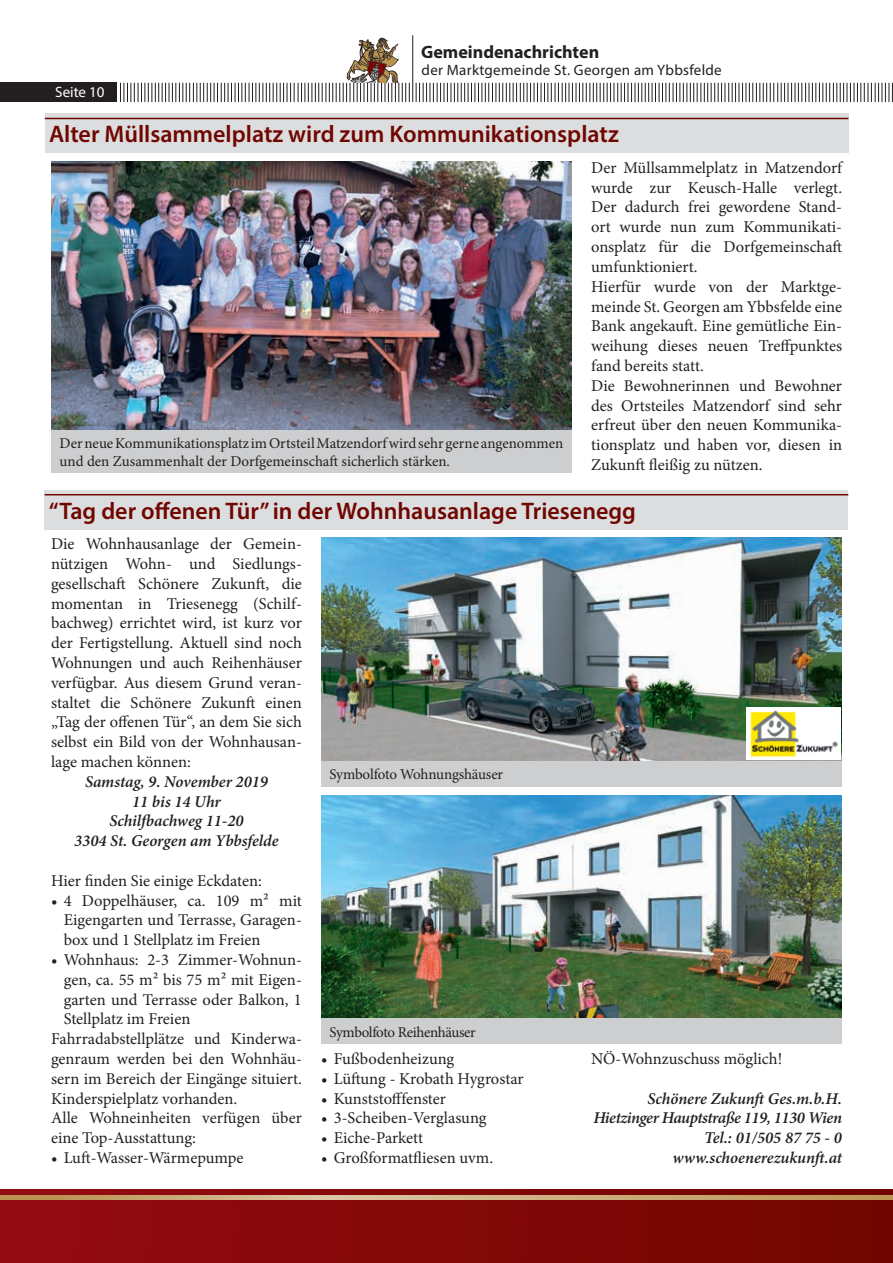
<style>
.page{position:relative;width:893px;height:1263px;background:#fff}
.page>*{position:absolute;margin:0;border:0;box-sizing:border-box;transform-origin:0 0}
.t1{font:600 24px "Myriad Pro";color:#700600}
.t2{font:700 18px "Myriad Pro";color:#231f20}
.t3{font:16.5px/19.8px "Minion Pro";color:#231f20;text-align:justify}
.t4{font:italic 600 16.5px/19.8px "Minion Pro";letter-spacing:-.005em;color:#231f20;text-align:center}
.t5{font:15px/18px "Minion Pro";letter-spacing:-.005em;color:#231f20}
.t6{font:15px "Myriad Pro";letter-spacing:.02em;color:#231f20}
.t7{font:15px "Minion Pro";letter-spacing:-.025em;color:#231f20}
.t8{font:15px "Myriad Pro";color:#fff}
</style>
<div class="page">
<hr style="left:412px;top:35px;width:1px;height:67px;background:#231f20">
<svg style="left:416px;top:83px;width:477px;height:19px"></svg>
<div style="left:0;top:83px;width:117px;height:19px;background:#231f20"></div>
<svg style="left:120px;top:37px;width:290px;height:65px"></svg>
<div style="left:0;top:1189px;width:893px;height:74px;background:linear-gradient(to right,#961015,#730a02)"></div>
<svg style="left:0;top:1195px;width:893px;height:4px;background:#c9aa79"></svg>
<div style="left:45px;top:113px;width:803px;height:40px;background:#dcdddf"></div>
<hr style="left:45px;top:118px;width:803px;height:1px;background:#700600">
<img style="left:51px;top:161px;width:521px;height:269px">
<div style="left:51px;top:430px;width:521px;height:43px;background:#cdced0"></div>
<div style="left:45px;top:490px;width:803px;height:39px;background:#dcdddf"></div>
<hr style="left:45px;top:494px;width:803px;height:1px;background:#700600">
<img style="left:321px;top:538px;width:521px;height:223px">
<div style="left:321px;top:761px;width:521px;height:26px;background:#cdced0"></div>
<img style="left:321px;top:795px;width:521px;height:224px">
<div style="left:321px;top:1019px;width:521px;height:25px;background:#cdced0"></div>
<img style="left:747px;top:707px;width:93px;height:52px">
<p class="t2" style="left:421px;top:40px;width:180px">Gemeindenachrichten</p>
<p class="t8" style="left:55px;top:83px;width:51px">Seite 10</p>
<p class="t6" style="left:422px;top:61px;width:302px">der Marktgemeinde St. Georgen am Ybbsfelde</p>
<h1 class="t1" style="left:49px;top:119px;width:571px">Alter Müllsammelplatz wird zum Kommunikationsplatz</h1>
<p class="t3" style="left:591px;top:158px;width:252px;text-align:left">Der Müllsammelplatz in Matzendorf wurde zur Keusch-Halle verlegt.<br>Der dadurch frei gewordene Stand&shy;ort wurde nun zum Kommunikati&shy;onsplatz für die Dorfgemeinschaft umfunktioniert.<br>Hierfür wurde von der Marktge&shy;meinde St. Georgen am Ybbsfelde eine<br>Bank angekauft. Eine gemütliche Ein&shy;weihung dieses neuen Treffpunktes fand bereits statt.<br>Die Bewohnerinnen und Bewohner des Ortsteiles Matzendorf sind sehr erfreut über den neuen Kommunika&shy;tionsplatz und haben vor, diesen in<br>Zukunft fleißig zu nützen.</p>
<p class="t5" style="left:60px;top:434px;width:505px">Der neue Kommunikationsplatz im Ortsteil Matzendorf wird sehr gerne angenommen und den Zusammenhalt der Dorfgemeinschaft sicherlich stärken.</p>
<h1 class="t1" style="left:49px;top:495px;width:589px">“Tag der offenen Tür” in der Wohnhausanlage Triesenegg</h1>
<p class="t3" style="left:51px;top:534px;width:252px">Die Wohnhausanlage der Gemein&shy;nützigen Wohn- und Siedlungs&shy;gesellschaft Schönere Zukunft, die momentan in Triesenegg (Schilf&shy;bachweg) errichtet wird, ist kurz vor der Fertigstellung. Aktuell sind noch Wohnungen und auch Reihenhäuser verfügbar. Aus diesem Grund veran&shy;staltet die Schönere Zukunft einen „Tag der offenen Tür“, an dem Sie sich selbst ein Bild von der Wohnhausan&shy;lage machen können:</p>
<p class="t4" style="left:74px;top:771px;width:206px">Samstag, 9. November 2019<br>11 bis 14 Uhr<br>Schilfbachweg 11-20<br>3304 St. Georgen am Ybbsfelde</p>
<p class="t3" style="left:51px;top:871px;width:212px">Hier finden Sie einige Eckdaten:</p>
<p class="t3" style="left:64px;top:890px;width:240px;text-indent:-13px">• 4 Doppelhäuser, ca. 109 m² mit Eigengarten und Terrasse, Garagen&shy;box und 1 Stellplatz im Freien</p>
<p class="t3" style="left:51px;top:950px;width:252px">• Wohnhaus: 2-3 Zimmer-Wohnun-</p>
<p class="t3" style="left:64px;top:970px;width:240px">gen, ca. 55 m² bis 75 m² mit Eigen-</p>
<p class="t3" style="left:64px;top:989px;width:240px">garten und Terrasse oder Balkon, 1</p>
<p class="t3" style="left:64px;top:1009px;width:128px">Stellplatz im Freien</p>
<p class="t3" style="left:51px;top:1029px;width:252px">Fahrradabstellplätze und Kinderwa-</p>
<p class="t3" style="left:51px;top:1049px;width:252px">genraum werden bei den Wohnhäu-</p>
<p class="t3" style="left:51px;top:1069px;width:252px">sern im Bereich der Eingänge situiert.</p>
<p class="t3" style="left:51px;top:1088px;width:188px">Kinderspielplatz vorhanden.</p>
<p class="t3" style="left:51px;top:1108px;width:252px">Alle Wohneinheiten verfügen über</p>
<p class="t3" style="left:51px;top:1128px;width:146px">eine Top-Ausstattung:</p>
<p class="t3" style="left:51px;top:1148px;width:194px">• Luft-Wasser-Wärmepumpe</p>
<p class="t5" style="left:330px;top:766px;width:175px">Symbolfoto Wohnungshäuser</p>
<p class="t7" style="left:330px;top:1022px;width:148px">Symbolfoto Reihenhäuser</p>
<p class="t3" style="left:321px;top:1049px;width:135px">• Fußbodenheizung</p>
<p class="t3" style="left:321px;top:1069px;width:204px">• Lüftung - Krobath Hygrostar</p>
<p class="t3" style="left:321px;top:1088px;width:126px">• Kunststofffenster</p>
<p class="t3" style="left:321px;top:1108px;width:167px">• 3-Scheiben-Verglasung</p>
<p class="t3" style="left:321px;top:1128px;width:104px">• Eiche-Parkett</p>
<p class="t3" style="left:321px;top:1148px;width:174px">• Großformatfliesen uvm.</p>
<p class="t3" style="left:591px;top:1049px;width:193px">NÖ-Wohnzuschuss möglich!</p>
<p class="t4" style="left:593px;top:1088px;width:250px;text-align:right">Schönere Zukunft Ges.m.b.H.<br>Hietzinger Hauptstraße 119, 1130 Wien<br>Tel.: 01/505 87 75 - 0 www.schoenerezukunft.at</p>
</div>
